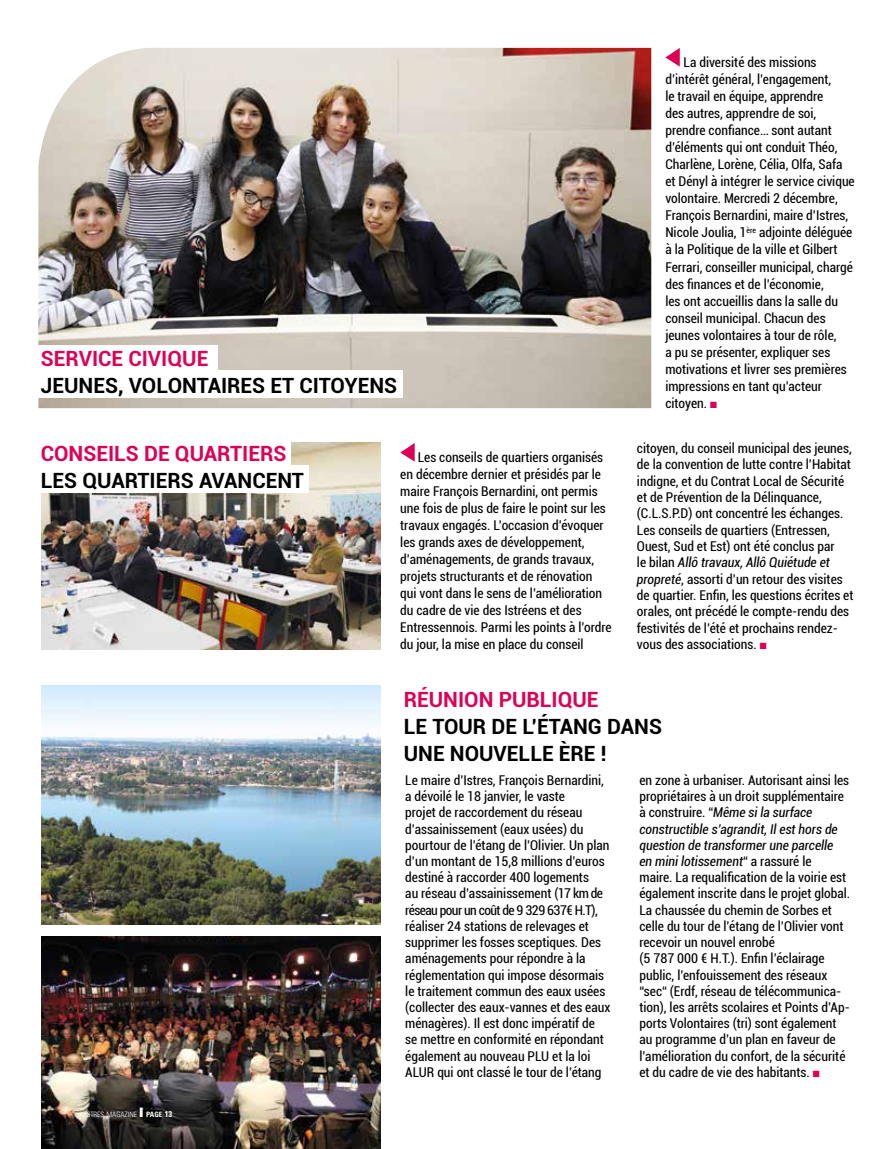
<style>
.page{position:relative;width:893px;height:1149px;background:#fff}
.page>*{position:absolute;margin:0;border:0;box-sizing:border-box;transform-origin:0 0}
.t1{font:700 21px/27px "Roboto";color:#000}
.t2{font:700 21px "Roboto";color:#dd0057}
.t3{font:condensed 13.5px/16.2px "Roboto";color:#000}
.t4{font:300 condensed 7.35px "Univers";color:#fff}
.s1{color:#dd0057}
.s2{font-weight:700}
.s3{font-weight:700;font-size:8.25px}
.s4{font-style:italic}
</style>
<div class="page">
<img style="left:38px;top:48px;width:613px;height:360px">
<svg style="left:665px;top:48px;width:15px;height:19px"></svg>
<div style="left:37px;top:345px;width:181px;height:27px;background:#fff"></div>
<div style="left:37px;top:370px;width:366px;height:28px;background:#fff"></div>
<img style="left:42px;top:443px;width:339px;height:206px">
<div style="left:37px;top:439px;width:253px;height:28px;background:#fff"></div>
<div style="left:37px;top:465px;width:272px;height:27px;background:#fff"></div>
<svg style="left:400px;top:443px;width:15px;height:18px"></svg>
<img style="left:42px;top:936px;width:339px;height:212px">
<img style="left:42px;top:685px;width:339px;height:239px">
<h1 class="t2" style="left:41px;top:343px;width:169px">SERVICE CIVIQUE</h1>
<h1 class="t1" style="left:41px;top:371px;width:358px">JEUNES, VOLONTAIRES ET CITOYENS</h1>
<p class="t3" style="left:665px;top:53px;width:191px;line-height:17.1px;text-indent:18px">La diversité des missions d’intérêt général, l’engagement,<br>le travail en équipe, apprendre<br>des autres, apprendre de soi, prendre confiance… sont autant d’éléments qui ont conduit Théo,<br>Charlène, Lorène, Célia, Olfa, Safa et Dényl à intégrer le service civique volontaire. Mercredi 2 décembre,<br>François Bernardini, maire d’Istres,<br>Nicole Joulia, 1<sup>ère</sup> adjointe déléguée à la Politique de la ville et Gilbert<br>Ferrari, conseiller municipal, chargé des finances et de l’économie,<br>les ont accueillis dans la salle du conseil municipal. Chacun des jeunes volontaires à tour de rôle,<br>a pu se présenter, expliquer ses motivations et livrer ses premières impressions en tant qu’acteur citoyen. <span class="s1">■</span></p>
<h1 class="t2" style="left:41px;top:438px;width:247px">CONSEILS DE QUARTIERS</h1>
<h1 class="t1" style="left:41px;top:465px;width:265px">LES QUARTIERS AVANCENT</h1>
<p class="t4" style="left:85px;top:1109px;width:89px">ISTRES MAGAZINE ❙ <span class="s2">page</span> <span class="s3">13</span></p>
<p class="t3" style="left:400px;top:448px;width:213px;line-height:17px;text-indent:17px">Les conseils de quartiers organisés en décembre dernier et présidés par le maire François Bernardini, ont permis une fois de plus de faire le point sur les travaux engagés. L’occasion d’évoquer les grands axes de développement, d’aménagements, de grands travaux, projets structurants et de rénovation qui vont dans le sens de l’amélioration du cadre de vie des Istréens et des Entressennois. Parmi les points à l’ordre du jour, la mise en place du conseil</p>
<p class="t3" style="left:637px;top:439px;width:218px">citoyen, du conseil municipal des jeunes, de la convention de lutte contre l’Habitat indigne, et du Contrat Local de Sécurité et de Prévention de la Délinquance, (C.L.S.P.D) ont concentré les échanges.<br>Les conseils de quartiers (Entressen, Ouest, Sud et Est) ont été conclus par<br>le bilan <span class="s4">Allô travaux, Allô Quiétude et propreté</span>, assorti d’un retour des visites de quartier. Enfin, les questions écrites et orales, ont précédé le compte-rendu des festivités de l’été et prochains rendez&shy;vous des associations. <span class="s1">■</span></p>
<h1 class="t2" style="left:404px;top:684px;width:196px">RÉUNION PUBLIQUE</h1>
<h1 class="t1" style="left:404px;top:711px;width:260px">LE TOUR DE L’ÉTANG DANS<br>UNE NOUVELLE ÈRE !</h1>
<p class="t3" style="left:405px;top:771px;width:207px">Le maire d’Istres, François Bernardini, a dévoilé le 18 janvier, le vaste<br>projet de raccordement du réseau d’assainissement (eaux usées) du pourtour de l’étang de l’Olivier. Un plan d’un montant de 15,8 millions d’euros destiné à raccorder 400 logements<br>au réseau d’assainissement (17 km de réseau pour un coût de 9 329 637€ H.T), réaliser 24 stations de relevages et supprimer les fosses sceptiques. Des aménagements pour répondre à la réglementation qui impose désormais le traitement commun des eaux usées (collecter des eaux-vannes et des eaux ménagères). Il est donc impératif de se mettre en conformité en répondant également au nouveau PLU et la loi ALUR qui ont classé le tour de l’étang</p>
<p class="t3" style="left:639px;top:771px;width:212px">en zone à urbaniser. Autorisant ainsi les propriétaires à un droit supplémentaire à construire. “<span class="s4">Même si la surface constructible s’agrandit, Il est hors de question de transformer une parcelle<br>en mini lotissement</span>“ a rassuré le<br>maire. La requalification de la voirie est également inscrite dans le projet global.<br>La chaussée du chemin de Sorbes et celle du tour de l’étang de l’Olivier vont recevoir un nouvel enrobé<br>(5 787 000 € H.T.). Enfin l’éclairage public, l’enfouissement des réseaux “sec“ (Erdf, réseau de télécommunica&shy;tion), les arrêts scolaires et Points d’Ap&shy;ports Volontaires (tri) sont également au programme d’un plan en faveur de l’amélioration du confort, de la sécurité et du cadre de vie des habitants. <span class="s1">■</span></p>
</div>
